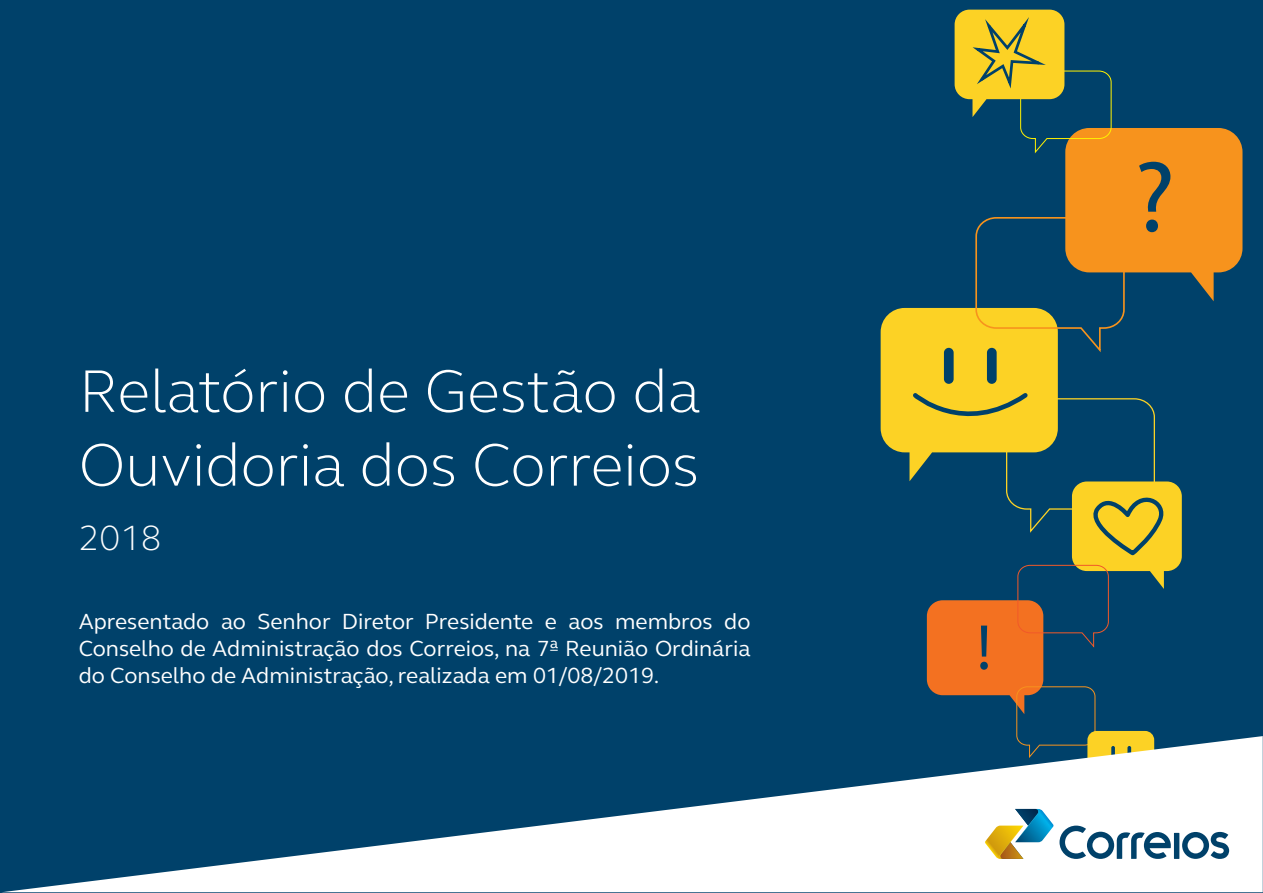
<style>
.page{position:relative;width:1263px;height:893px;background:#00416a}
.page>*{position:absolute;margin:0;border:0;box-sizing:border-box;transform-origin:0 0}
.t1{font:101.1px "Myriad Pro";color:#00416a}
.t2{font:64.35px "Myriad Pro";color:#00416a}
.titulocapa{font:300 61.5px/73.8px "FS Elliot";color:#fff}
.titulocapa-2{font:300 36px "FS Elliot";color:#fff}
.corpo{font:22.5px/27px "FS Elliot";color:#fff;text-align:justify}
</style>
<div class="page">
<svg style="left:881px;top:9px;width:361px;height:727px"></svg>
<svg style="left:4px;top:736px;width:1259px;height:156px"></svg>
<div style="left:1174px;top:833px;width:5px;height:26px;background:#00416a"></div>
<svg style="left:1059px;top:826px;width:112px;height:33px"></svg>
<svg style="left:1182px;top:832px;width:47px;height:27px"></svg>
<svg style="left:985px;top:809px;width:68px;height:50px;background:#b4c3aa"></svg>
<p class="titulocapa" style="left:79px;top:352px;width:623px">Relatório de Gestão da<br>Ouvidoria dos Correios</p>
<p class="titulocapa-2" style="left:79px;top:514px;width:84px">2018</p>
<p class="corpo" style="left:79px;top:607px;width:673px">Apresentado ao Senhor Diretor Presidente e aos membros do Conselho de Administração dos Correios, na 7ª Reunião Ordinária do Conselho de Administração, realizada em 01/08/2019.</p>
<p class="t1" style="left:1134px;top:135px;width:43px">?</p>
<p class="t2" style="left:977px;top:608px;width:16px">!</p>
</div>
